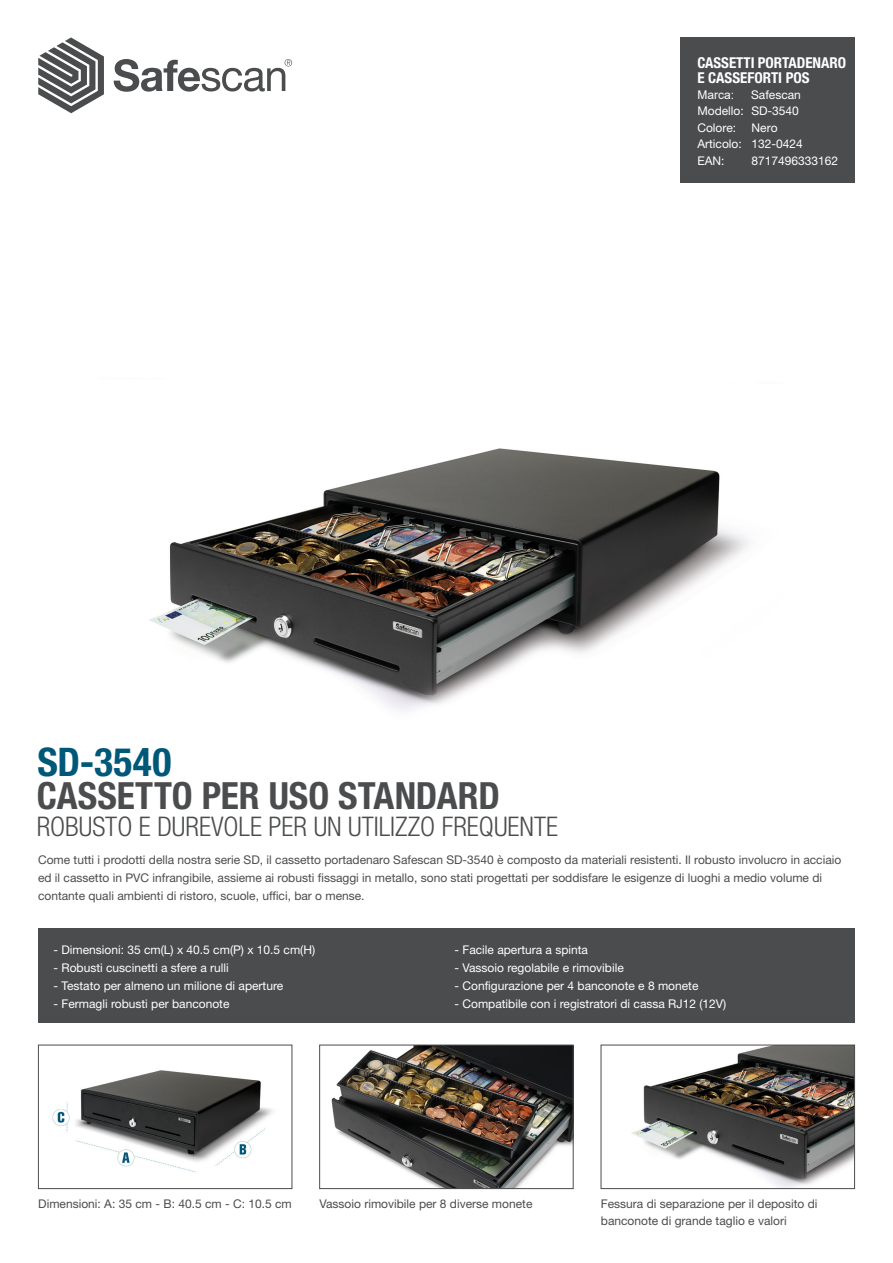
<style>
.page{position:relative;width:893px;height:1263px;background:#fff}
.page>*{position:absolute;margin:0;border:0;box-sizing:border-box;transform-origin:0 0}
.t1{font:700 condensed 39.45px "Helvetica Neue LT Std";letter-spacing:.01em;color:#005879}
.t2{font:700 condensed 37.5px "Helvetica Neue LT Std";color:#4b4c4d}
.t3{font:300 condensed 27px "Helvetica Neue LT Std";color:#4b4c4d}
.Tabel{font:700 condensed 15px/15px "Helvetica Neue LT Std";color:#fff}
.Platte_tekst{font:12px/18px "Helvetica Neue LT Std";color:#4b4c4d}
.Tabel-2{font:12px/16.6px "Helvetica Neue LT Std";color:#fff}
.Tabel-3{font:12px "Arial";color:#fff}
</style>
<div class="page">
<div style="left:680px;top:37px;width:175px;height:146px;background:#4b4c4d"></div>
<svg style="left:38px;top:37px;width:66px;height:76px"></svg>
<svg style="left:114px;top:59px;width:178px;height:33px"></svg>
<div style="left:38px;top:928px;width:816px;height:95px;background:#4b4c4d"></div>
<img style="left:149px;top:448px;width:600px;height:263px">
<img style="left:331px;top:1047px;width:240px;height:140px">
<div style="left:319px;top:1045px;width:254px;height:144px;border:1px solid #4b4c4d"></div>
<img style="left:631px;top:1047px;width:222px;height:140px">
<div style="left:601px;top:1045px;width:254px;height:144px;border:1px solid #4b4c4d"></div>
<img style="left:52px;top:1070px;width:221px;height:103px">
<div style="left:38px;top:1045px;width:254px;height:144px;border:1px solid #4b4c4d"></div>
<p class="Tabel" style="left:697px;top:55px;width:150px">CASSETTI PORTADENARO<br>E CASSEFORTI POS</p>
<p class="Tabel-3" style="left:697px;top:86px;width:38px">Marca:</p>
<p class="Tabel-2" style="left:697px;top:86px;width:105px;text-indent:54px">Safescan<br>Modello: SD-3540<br>Colore:</p>
<p class="Tabel-2" style="left:697px;top:119px;width:107px;line-height:16.2px;text-indent:54px">Nero<br>Articolo: 132-0424</p>
<p class="Tabel-2" style="left:697px;top:152px;width:29px">EAN:</p>
<p class="Tabel-2" style="left:751px;top:152px;width:88px">8717496333162</p>
<p class="t1" style="left:37px;top:738px;width:136px">SD-3540</p>
<p class="t3" style="left:37px;top:811px;width:523px">ROBUSTO E DUREVOLE PER UN UTILIZZO FREQUENTE</p>
<p class="t2" style="left:37px;top:772px;width:464px">CASSETTO PER USO STANDARD</p>
<p class="Platte_tekst" style="left:38px;top:851px;width:805px">Come tutti i prodotti della nostra serie SD, il cassetto portadenaro Safescan SD-3540 è composto da materiali resistenti. Il robusto involucro in acciaio ed il cassetto in PVC infrangibile, assieme ai robusti fissaggi in metallo, sono stati progettati per soddisfare le esigenze di luoghi a medio volume di contante quali ambienti di ristoro, scuole, uffici, bar o mense.</p>
<p class="Tabel-2" style="left:53px;top:941px;width:263px">- Dimensioni: 35 cm(L) x 40.5 cm(P) x 10.5 cm(H)</p>
<p class="Tabel-2" style="left:53px;top:959px;width:177px">- Robusti cuscinetti a sfere a rulli</p>
<p class="Tabel-2" style="left:53px;top:977px;width:231px">- Testato per almeno un milione di aperture</p>
<p class="Tabel-2" style="left:53px;top:995px;width:178px">- Fermagli robusti per banconote</p>
<p class="Tabel-2" style="left:454px;top:941px;width:135px">- Facile apertura a spinta</p>
<p class="Tabel-2" style="left:454px;top:959px;width:171px">- Vassoio regolabile e rimovibile</p>
<p class="Tabel-2" style="left:454px;top:977px;width:246px">- Configurazione per 4 banconote e 8 monete</p>
<p class="Tabel-2" style="left:454px;top:995px;width:273px">- Compatibile con i registratori di cassa RJ12 (12V)</p>
<p class="Platte_tekst" style="left:38px;top:1195px;width:255px">Dimensioni: A: 35 cm - B: 40.5 cm - C: 10.5 cm</p>
<p class="Platte_tekst" style="left:319px;top:1195px;width:214px">Vassoio rimovibile per 8 diverse monete</p>
<p class="Platte_tekst" style="left:601px;top:1196px;width:218px;line-height:16.5px">Fessura di separazione per il deposito di banconote di grande taglio e valori</p>
</div>
